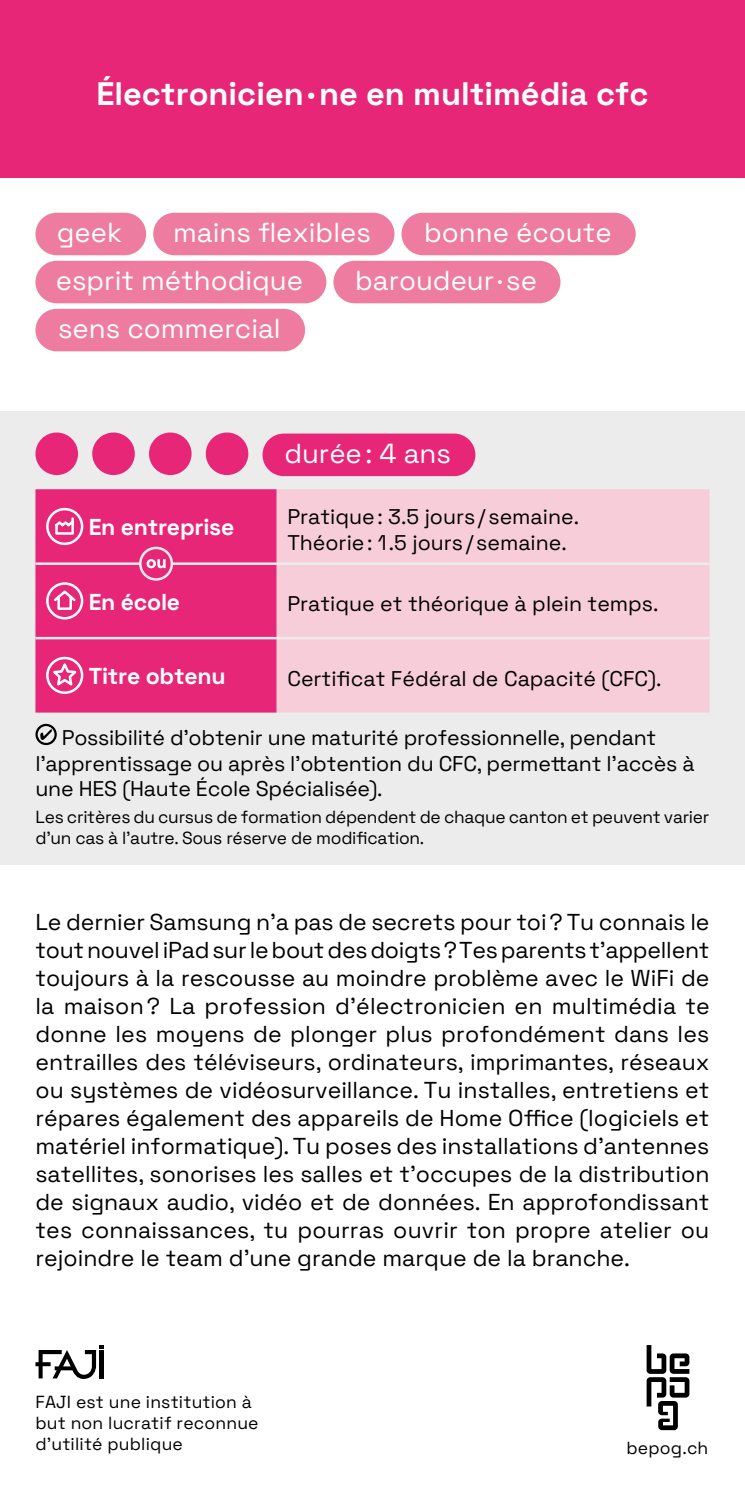
<style>
.page{position:relative;width:745px;height:1489px;background:#fff}
.page>*{position:absolute;margin:0;border:0;box-sizing:border-box;transform-origin:0 0}
.t1{font:300 32.5px "Space Grotesk";color:#fff}
.t2{font:300 27.5px "Space Grotesk";color:#fff}
.t3{font:300 23px/28px "Space Grotesk";color:#000;text-align:justify}
.t4{font:300 23px "Space Grotesk";letter-spacing:-.01em;color:#fff}
.t5{font:300 21.25px/25.5px "Space Grotesk";letter-spacing:-.01em;color:#000}
.t6{font:300 17.5px/21px "Space Grotesk";letter-spacing:-.015em;color:#000}
.t7{font:300 17.5px/21px "Space Grotesk";letter-spacing:.01em;color:#000}
</style>
<div class="page">
<svg style="left:646px;top:1345px;width:43px;height:84px"></svg>
<svg style="left:35px;top:1345px;width:69px;height:33px"></svg>
<div style="left:0;top:411px;width:744px;height:454px;background:#ececec"></div>
<div style="left:0;top:0;width:744px;height:177px;background:#e72677"></div>
<div style="left:37px;top:214px;width:108px;height:40px;background:#ee7ba0;border-radius:20px"></div>
<div style="left:35px;top:213px;width:111px;height:42px;border:2px solid #ee7ba0;border-radius:20px"></div>
<div style="left:154px;top:214px;width:239px;height:40px;background:#ee7ba0;border-radius:20px"></div>
<div style="left:153px;top:213px;width:241px;height:42px;border:2px solid #ee7ba0;border-radius:20px"></div>
<div style="left:402px;top:214px;width:232px;height:40px;background:#ee7ba0;border-radius:20px"></div>
<div style="left:401px;top:213px;width:234px;height:42px;border:2px solid #ee7ba0;border-radius:20px"></div>
<div style="left:37px;top:262px;width:288px;height:40px;background:#ee7ba0;border-radius:20px"></div>
<div style="left:35px;top:261px;width:291px;height:42px;border:2px solid #ee7ba0;border-radius:20px"></div>
<div style="left:334px;top:262px;width:225px;height:40px;background:#ee7ba0;border-radius:20px"></div>
<div style="left:333px;top:261px;width:227px;height:42px;border:2px solid #ee7ba0;border-radius:20px"></div>
<div style="left:37px;top:310px;width:266px;height:40px;background:#ee7ba0;border-radius:20px"></div>
<div style="left:35px;top:309px;width:270px;height:42px;border:2px solid #ee7ba0;border-radius:20px"></div>
<div style="left:35px;top:489px;width:241px;height:223px;background:#e72677"></div>
<div style="left:276px;top:489px;width:433px;height:223px;background:#f8cdda"></div>
<hr style="left:35px;top:562px;width:241px;height:3px;background:#ececec">
<hr style="left:276px;top:562px;width:433px;height:3px;background:#ececec">
<hr style="left:35px;top:637px;width:241px;height:2px;background:#ececec">
<hr style="left:276px;top:637px;width:433px;height:2px;background:#ececec">
<div style="left:46px;top:508px;width:37px;height:37px;border:2px solid #fff;border-radius:50%"></div>
<svg style="left:53px;top:516px;width:23px;height:20px"></svg>
<div style="left:46px;top:582px;width:37px;height:37px;border:2px solid #fff;border-radius:50%"></div>
<svg style="left:52px;top:588px;width:26px;height:23px"></svg>
<div style="left:46px;top:656px;width:37px;height:38px;border:2px solid #fff;border-radius:50%"></div>
<svg style="left:48px;top:661px;width:33px;height:28px"></svg>
<svg style="left:35px;top:723px;width:22px;height:22px"></svg>
<svg style="left:140px;top:548px;width:32px;height:31px"></svg>
<div style="left:139px;top:546px;width:34px;height:34px;border:2px solid #ececec;border-radius:50%"></div>
<svg style="left:146px;top:559px;width:19px;height:9px"></svg>
<div style="left:263px;top:435px;width:211px;height:40px;background:#e72677;border-radius:20px"></div>
<div style="left:262px;top:433px;width:213px;height:43px;border:2px solid #e72677;border-radius:20px"></div>
<div style="left:150px;top:434px;width:40px;height:40px;background:#e72677;border-radius:50%"></div>
<div style="left:149px;top:432px;width:42px;height:43px;border:2px solid #e72677;border-radius:50%"></div>
<div style="left:93px;top:434px;width:40px;height:40px;background:#e72677;border-radius:50%"></div>
<div style="left:92px;top:432px;width:43px;height:43px;border:2px solid #e72677;border-radius:50%"></div>
<div style="left:37px;top:434px;width:40px;height:40px;background:#e72677;border-radius:50%"></div>
<div style="left:35px;top:432px;width:43px;height:43px;border:2px solid #e72677;border-radius:50%"></div>
<div style="left:207px;top:434px;width:40px;height:40px;background:#e72677;border-radius:50%"></div>
<div style="left:206px;top:432px;width:42px;height:43px;border:2px solid #e72677;border-radius:50%"></div>
<h1 class="t1" style="left:96px;top:69px;width:553px">Électronicien·ne en multimédia cfc</h1>
<p class="t2" style="left:57px;top:212px;width:67px">geek</p>
<p class="t2" style="left:173px;top:212px;width:199px">mains flexibles</p>
<p class="t2" style="left:424px;top:212px;width:189px">bonne écoute</p>
<p class="t2" style="left:56px;top:260px;width:249px">esprit méthodique</p>
<p class="t2" style="left:355px;top:260px;width:183px">baroudeur·se</p>
<p class="t2" style="left:58px;top:308px;width:224px">sens commercial</p>
<p class="t2" style="left:284px;top:433px;width:168px">durée: 4 ans</p>
<p class="t4" style="left:89px;top:510px;width:147px">En entreprise</p>
<p class="t5" style="left:287px;top:503px;width:293px">Pratique: 3.5 jours/semaine.<br>Théorie: 1.5 jours/semaine.</p>
<p class="t4" style="left:89px;top:584px;width:93px">En école</p>
<p class="t5" style="left:287px;top:590px;width:372px">Pratique et théorique à plein temps.</p>
<p class="t4" style="left:89px;top:659px;width:138px">Titre obtenu</p>
<p class="t5" style="left:287px;top:664px;width:375px">Certificat Fédéral de Capacité (CFC).</p>
<p class="t5" style="left:35px;top:723px;width:660px;text-indent:26px">Possibilité d’obtenir une maturité professionnelle, pendant l’apprentissage ou après l’obtention du CFC, permettant l’accès à une HES (Haute École Spécialisée).</p>
<p class="t6" style="left:35px;top:805px;width:675px">Les critères du cursus de formation dépendent de chaque canton et peuvent varier d’un cas à l’autre. Sous réserve de modification.</p>
<p class="t3" style="left:35px;top:906px;width:675px">Le dernier Samsung n’a pas de secrets pour toi? Tu connais le tout nouvel iPad sur le bout des doigts? Tes parents t’appellent toujours à la rescousse au moindre problème avec le WiFi de la maison? La profession d’électronicien en multimédia te donne les moyens de plonger plus profondément dans les entrailles des téléviseurs, ordinateurs, imprimantes, réseaux ou systèmes de vidéosurveillance. Tu installes, entretiens et répares également des appareils de Home Office (logiciels et matériel informatique). Tu poses des installations d’antennes satellites, sonorises les salles et t’occupes de la distribution de signaux audio, vidéo et de données. En approfondissant tes connaissances, tu pourras ouvrir ton propre atelier ou rejoindre le team d’une grande marque de la branche.</p>
<p class="t7" style="left:35px;top:1390px;width:224px">FAJI est une institution à but non lucratif reconnue d’utilité publique</p>
<p class="t6" style="left:626px;top:1436px;width:83px">bepog.ch</p>
</div>
